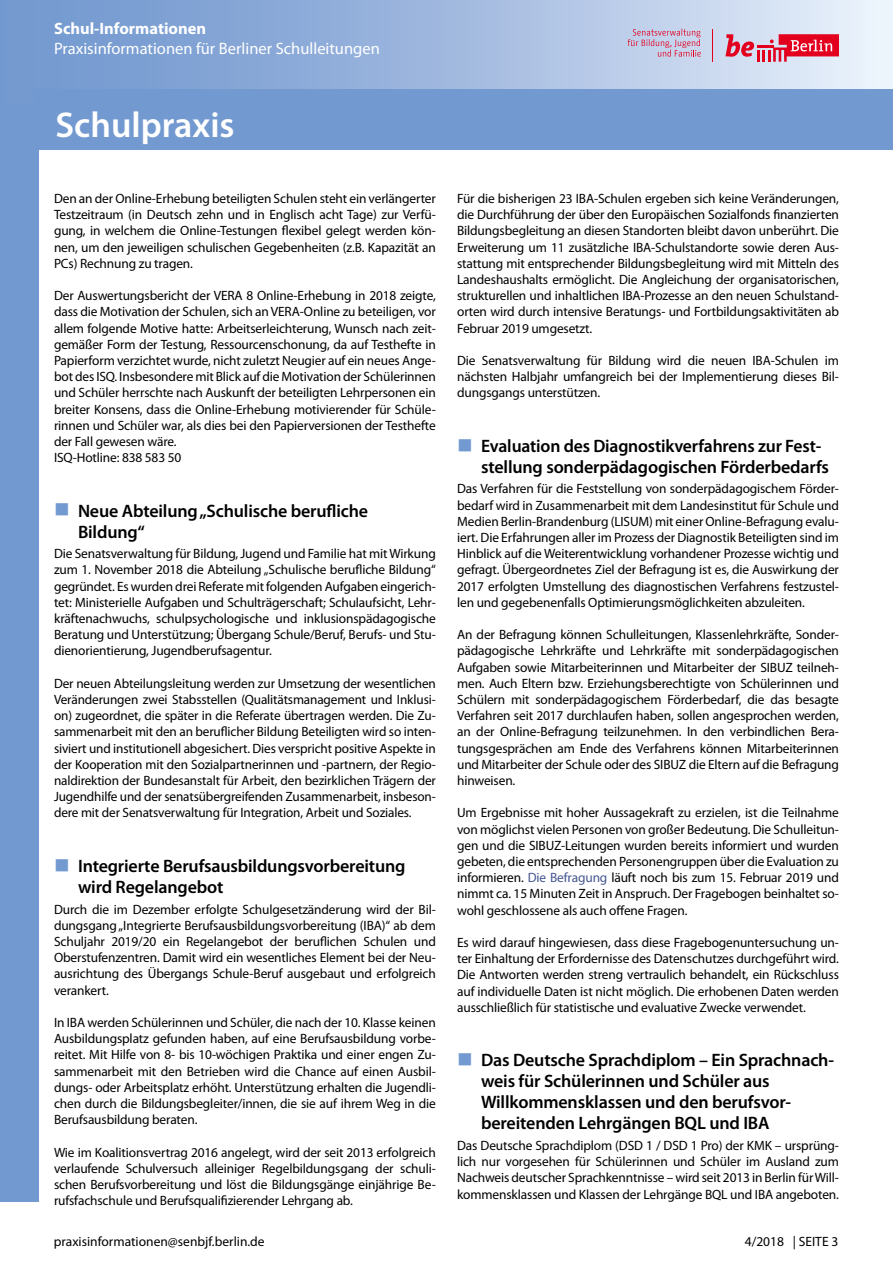
<style>
.page{position:relative;width:893px;height:1263px;background:#fff}
.page>*{position:absolute;margin:0;border:0;box-sizing:border-box;transform-origin:0 0}
.t1{font:600 36px "Myriad Pro";color:#fff}
.t2{font:600 18px/21px "Myriad Pro";letter-spacing:-.01em;color:#000}
.t3{font:16.5px "Myriad Pro";color:#fff}
.t4{font:700 16.5px "Myriad Pro";color:#fff}
.t5{font:13.5px/16.2px "Myriad Pro";letter-spacing:-.01em;color:#000;text-align:justify}
.s1{color:#739ad0}
.s2{color:#465792}
</style>
<div class="page">
<div style="left:0;top:102px;width:38px;height:1099px;background:#739ad0"></div>
<div style="left:0;top:0;width:892px;height:103px;background:linear-gradient(to right,#668fcb,#e5ecf8)"></div>
<div style="left:36px;top:90px;width:857px;height:60px;background:#739ad0"></div>
<svg style="left:725px;top:34px;width:114px;height:28px;background:#df6c84"></svg>
<hr style="left:713px;top:29px;width:1px;height:33px;background:#e3001f">
<svg style="left:628px;top:29px;width:73px;height:28px;background:#c8b3cd"></svg>
<p class="t4" style="left:54px;top:20px;width:154px">Schul-Informationen</p>
<p class="t3" style="left:54px;top:40px;width:327px">Praxisinformationen für Berliner Schulleitungen</p>
<h1 class="t1" style="left:55px;top:105px;width:181px">Schulpraxis</h1>
<p class="t5" style="left:54px;top:191px;width:383px">Den an der Online-Erhebung beteiligten Schulen steht ein verlängerter Testzeitraum (in Deutsch zehn und in Englisch acht Tage) zur Verfü&shy;gung, in welchem die Online-Testungen flexibel gelegt werden kön&shy;nen, um den jeweiligen schulischen Gegebenheiten (z.B. Kapazität an PCs) Rechnung zu tragen.</p>
<p class="t5" style="left:54px;top:288px;width:383px;text-align:left">Der Auswertungsbericht der VERA 8 Online-Erhebung in 2018 zeigte, dass die Motivation der Schulen, sich an VERA-Online zu beteiligen, vor allem folgende Motive hatte: Arbeitserleichterung, Wunsch nach zeit&shy;gemäßer Form der Testung, Ressourcenschonung, da auf Testhefte in Papierform verzichtet wurde, nicht zuletzt Neugier auf ein neues Ange&shy;bot des ISQ. Insbesondere mit Blick auf die Motivation der Schülerinnen und Schüler herrschte nach Auskunft der beteiligten Lehrpersonen ein breiter Konsens, dass die Online-Erhebung motivierender für Schüle&shy;rinnen und Schüler war, als dies bei den Papierversionen der Testhefte der Fall gewesen wäre.<br>ISQ-Hotline: 838 583 50</p>
<h2 class="t2" style="left:78px;top:500px;width:292px;text-indent:-24px"><span class="s1">■</span> Neue Abteilung „Schulische berufliche<br>Bildung“</h2>
<p class="t5" style="left:54px;top:546px;width:383px">Die Senatsverwaltung für Bildung, Jugend und Familie hat mit Wirkung zum 1. November 2018 die Abteilung „Schulische berufliche Bildung“ gegründet. Es wurden drei Referate mit folgenden Aufgaben eingerich&shy;tet: Ministerielle Aufgaben und Schulträgerschaft; Schulaufsicht, Lehr&shy;kräftenachwuchs, schulpsychologische und inklusionspädagogische Beratung und Unterstützung; Übergang Schule/Beruf, Berufs- und Stu&shy;dienorientierung, Jugendberufsagentur.</p>
<p class="t5" style="left:54px;top:675px;width:383px">Der neuen Abteilungsleitung werden zur Umsetzung der wesentlichen Veränderungen zwei Stabsstellen (Qualitätsmanagement und Inklusi&shy;on) zugeordnet, die später in die Referate übertragen werden. Die Zu&shy;sammenarbeit mit den an beruflicher Bildung Beteiligten wird so inten&shy;siviert und institutionell abgesichert. Dies verspricht positive Aspekte in der Kooperation mit den Sozialpartnerinnen und -partnern, der Regio&shy;naldirektion der Bundesanstalt für Arbeit, den bezirklichen Trägern der Jugendhilfe und der senatsübergreifenden Zusammenarbeit, insbeson&shy;dere mit der Senatsverwaltung für Integration, Arbeit und Soziales.</p>
<h2 class="t2" style="left:78px;top:856px;width:329px;text-indent:-24px"><span class="s1">■</span> Integrierte Berufsausbildungsvorbereitung wird Regelangebot</h2>
<p class="t5" style="left:54px;top:901px;width:383px">Durch die im Dezember erfolgte Schulgesetzänderung wird der Bil&shy;dungsgang „Integrierte Berufsausbildungsvorbereitung (IBA)“ ab dem Schuljahr 2019/20 ein Regelangebot der beruflichen Schulen und Oberstufenzentren. Damit wird ein wesentliches Element bei der Neu&shy;ausrichtung des Übergangs Schule-Beruf ausgebaut und erfolgreich verankert.</p>
<p class="t5" style="left:54px;top:1014px;width:383px">In IBA werden Schülerinnen und Schüler, die nach der 10. Klasse keinen Ausbildungsplatz gefunden haben, auf eine Berufsausbildung vorbe&shy;reitet. Mit Hilfe von 8- bis 10-wöchigen Praktika und einer engen Zu&shy;sammenarbeit mit den Betrieben wird die Chance auf einen Ausbil&shy;dungs- oder Arbeitsplatz erhöht. Unterstützung erhalten die Jugendli&shy;chen durch die Bildungsbegleiter/innen, die sie auf ihrem Weg in die Berufsausbildung beraten.</p>
<p class="t5" style="left:54px;top:1144px;width:383px">Wie im Koalitionsvertrag 2016 angelegt, wird der seit 2013 erfolgreich verlaufende Schulversuch alleiniger Regelbildungsgang der schuli&shy;schen Berufsvorbereitung und löst die Bildungsgänge einjährige Be&shy;rufsfachschule und Berufsqualifizierender Lehrgang ab.</p>
<p class="t5" style="left:457px;top:191px;width:383px">Für die bisherigen 23 IBA-Schulen ergeben sich keine Veränderungen, die Durchführung der über den Europäischen Sozialfonds finanzierten Bildungsbegleitung an diesen Standorten bleibt davon unberührt. Die Erweiterung um 11 zusätzliche IBA-Schulstandorte sowie deren Aus&shy;stattung mit entsprechender Bildungsbegleitung wird mit Mitteln des Landeshaushalts ermöglicht. Die Angleichung der organisatorischen, strukturellen und inhaltlichen IBA-Prozesse an den neuen Schulstand&shy;orten wird durch intensive Beratungs- und Fortbildungsaktivitäten ab Februar 2019 umgesetzt.</p>
<p class="t5" style="left:457px;top:353px;width:383px">Die Senatsverwaltung für Bildung wird die neuen IBA-Schulen im nächsten Halbjahr umfangreich bei der Implementierung dieses Bil&shy;dungsgangs unterstützen.</p>
<h2 class="t2" style="left:481px;top:436px;width:349px;text-indent:-24px"><span class="s1">■</span> Evaluation des Diagnostikverfahrens zur Fest&shy;stellung sonderpädagogischen Förderbedarfs</h2>
<p class="t5" style="left:457px;top:481px;width:383px">Das Verfahren für die Feststellung von sonderpädagogischem Förder&shy;bedarf wird in Zusammenarbeit mit dem Landesinstitut für Schule und Medien Berlin-Brandenburg (LISUM) mit einer Online-Befragung evalu&shy;iert. Die Erfahrungen aller im Prozess der Diagnostik Beteiligten sind im Hinblick auf die Weiterentwicklung vorhandener Prozesse wichtig und gefragt. Übergeordnetes Ziel der Befragung ist es, die Auswirkung der 2017 erfolgten Umstellung des diagnostischen Verfahrens festzustel&shy;len und gegebenenfalls Optimierungsmöglichkeiten abzuleiten.</p>
<p class="t5" style="left:457px;top:627px;width:383px">An der Befragung können Schulleitungen, Klassenlehrkräfte, Sonder&shy;pädagogische Lehrkräfte und Lehrkräfte mit sonderpädagogischen Aufgaben sowie Mitarbeiterinnen und Mitarbeiter der SIBUZ teilneh&shy;men. Auch Eltern bzw. Erziehungsberechtigte von Schülerinnen und Schülern mit sonderpädagogischem Förderbedarf, die das besagte Verfahren seit 2017 durchlaufen haben, sollen angesprochen werden, an der Online-Befragung teilzunehmen. In den verbindlichen Bera&shy;tungsgesprächen am Ende des Verfahrens können Mitarbeiterinnen und Mitarbeiter der Schule oder des SIBUZ die Eltern auf die Befragung hinweisen.</p>
<p class="t5" style="left:457px;top:805px;width:383px">Um Ergebnisse mit hoher Aussagekraft zu erzielen, ist die Teilnahme von möglichst vielen Personen von großer Bedeutung. Die Schulleitun&shy;gen und die SIBUZ-Leitungen wurden bereits informiert und wurden gebeten, die entsprechenden Personengruppen über die Evaluation zu informieren. <span class="s2">Die Befragung</span> läuft noch bis zum 15. Februar 2019 und nimmt ca. 15 Minuten Zeit in Anspruch. Der Fragebogen beinhaltet so&shy;wohl geschlossene als auch offene Fragen.</p>
<p class="t5" style="left:457px;top:935px;width:383px">Es wird darauf hingewiesen, dass diese Fragebogenuntersuchung un&shy;ter Einhaltung der Erfordernisse des Datenschutzes durchgeführt wird.<br>Die Antworten werden streng vertraulich behandelt, ein Rückschluss auf individuelle Daten ist nicht möglich. Die erhobenen Daten werden ausschließlich für statistische und evaluative Zwecke verwendet.</p>
<h2 class="t2" style="left:481px;top:1050px;width:354px;text-indent:-24px"><span class="s1">■</span> Das Deutsche Sprachdiplom – Ein Sprachnach&shy;weis für Schülerinnen und Schüler aus Willkommensklassen und den berufsvor&shy;bereitenden Lehrgängen BQL und IBA</h2>
<p class="t5" style="left:457px;top:1137px;width:383px">Das Deutsche Sprachdiplom (DSD 1 / DSD 1 Pro) der KMK – ursprüng&shy;lich nur vorgesehen für Schülerinnen und Schüler im Ausland zum Nachweis deutscher Sprachkenntnisse – wird seit 2013 in Berlin für Will&shy;kommensklassen und Klassen der Lehrgänge BQL und IBA angeboten.</p>
<p class="t5" style="left:54px;top:1233px;width:212px">praxisinformationen@senbjf.berlin.de</p>
<p class="t5" style="left:745px;top:1233px;width:95px">4/2018 | SEITE 3</p>
</div>
